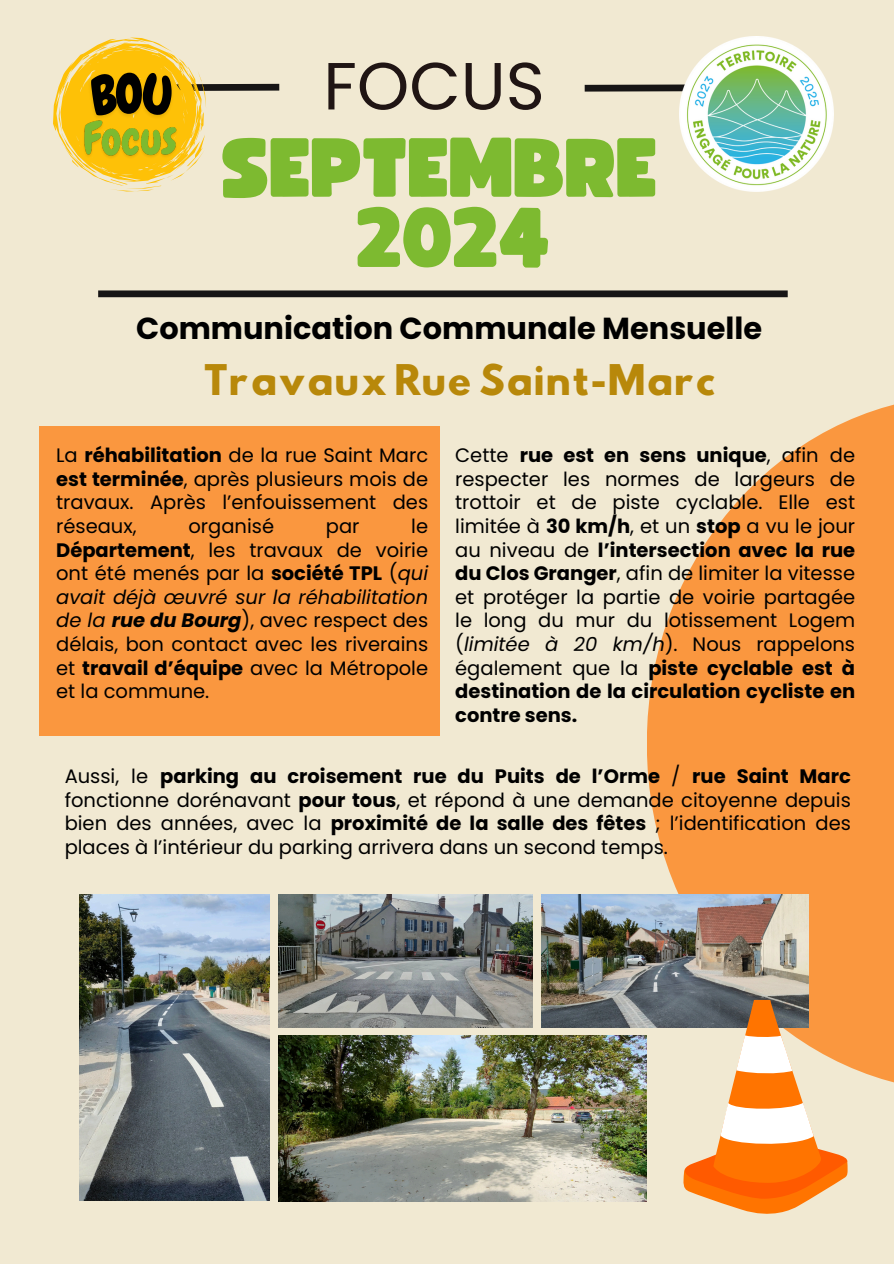
<style>
.page{position:relative;width:894px;height:1264px;background:#fff}
.page>*{position:absolute;margin:0;border:0;box-sizing:border-box;transform-origin:0 0}
.t1{font:82.35px/69.8px "Funtastic";color:#7dba30;text-align:center}
.t2{font:66.6px "Poppins";color:#201514}
.t3{font:37.5px "Hussar Bd";color:#b8880a}
.t4{font:700 30.45px "Poppins";color:#000}
.t5{font:19.5px/23.5px "Poppins";color:#000;text-align:justify}
.s1{font-weight:700}
.s2{font-style:italic}
.s3{font-weight:700;font-style:italic}
</style>
<div class="page">
<div style="left:0;top:0;width:893px;height:1263px;background:#f1e9d2"></div>
<div style="left:98px;top:290px;width:689px;height:7px;background:#171515"></div>
<svg style="left:584px;top:84px;width:95px;height:8px"></svg>
<img style="left:679px;top:37px;width:154px;height:154px">
<div style="left:39px;top:426px;width:400px;height:310px;background:#fa973f"></div>
<svg style="left:646px;top:405px;width:247px;height:686px;fill:#fa973f"></svg>
<img style="left:278px;top:1035px;width:368px;height:166px">
<img style="left:541px;top:894px;width:267px;height:133px">
<img style="left:278px;top:894px;width:254px;height:133px">
<img style="left:80px;top:894px;width:189px;height:306px">
<svg style="left:676px;top:999px;width:172px;height:215px"></svg>
<svg style="left:53px;top:37px;width:227px;height:154px"></svg>
<p class="t2" style="left:323px;top:39px;width:223px">FOCUS</p>
<p class="t1" style="left:222px;top:137px;width:437px">SEPTEMBRE<br>2024</p>
<p class="t4" style="left:136px;top:307px;width:627px">Communication Communale Mensuelle</p>
<p class="t3" style="left:203px;top:362px;width:515px">Travaux Rue Saint-Marc</p>
<p class="t5" style="left:56px;top:443px;width:373px">La <span class="s1">réhabilitation</span> de la rue Saint Marc <span class="s1">est terminée</span>, après plusieurs mois de travaux. Après l’enfouissement des réseaux,</p>
<p class="t5" style="left:188px;top:514px;width:87px">organisé</p>
<p class="t5" style="left:326px;top:514px;width:35px">par</p>
<p class="t5" style="left:56px;top:514px;width:373px;text-indent:355px">le <span class="s1">Département</span>, les travaux de voirie ont été menés par la <span class="s1">société TPL</span> (<span class="s2">qui avait déjà œuvré sur la réhabilitation de la</span> <span class="s3">rue du Bourg</span>), avec respect des délais, bon contact avec les riverains et <span class="s1">travail d’équipe</span> avec la Métropole et la commune.</p>
<p class="t5" style="left:455px;top:443px;width:401px">Cette <span class="s1">rue est en sens unique</span>, afin de respecter les normes de largeurs de trottoir et de piste cyclable. Elle est limitée à <span class="s1">30 km/h</span>, et un <span class="s1">stop</span> a vu le jour au niveau de <span class="s1">l’intersection avec la rue du Clos Granger</span>, afin de limiter la vitesse et protéger la partie de voirie partagée le long du mur du lotissement Logem (<span class="s2">limitée à 20 km/h</span>). Nous rappelons également que la <span class="s1">piste cyclable est à destination de la circulation cycliste en contre sens.</span></p>
<p class="t5" style="left:65px;top:764px;width:787px">Aussi, le <span class="s1">parking au croisement rue du Puits de l’Orme</span> / <span class="s1">rue Saint Marc </span>fonctionne dorénavant <span class="s1">pour tous</span>, et répond à une demande citoyenne depuis bien des années, avec la <span class="s1">proximité de la salle des fêtes</span> ; l’identification des places à l’intérieur du parking arrivera dans un second temps.</p>
</div>
